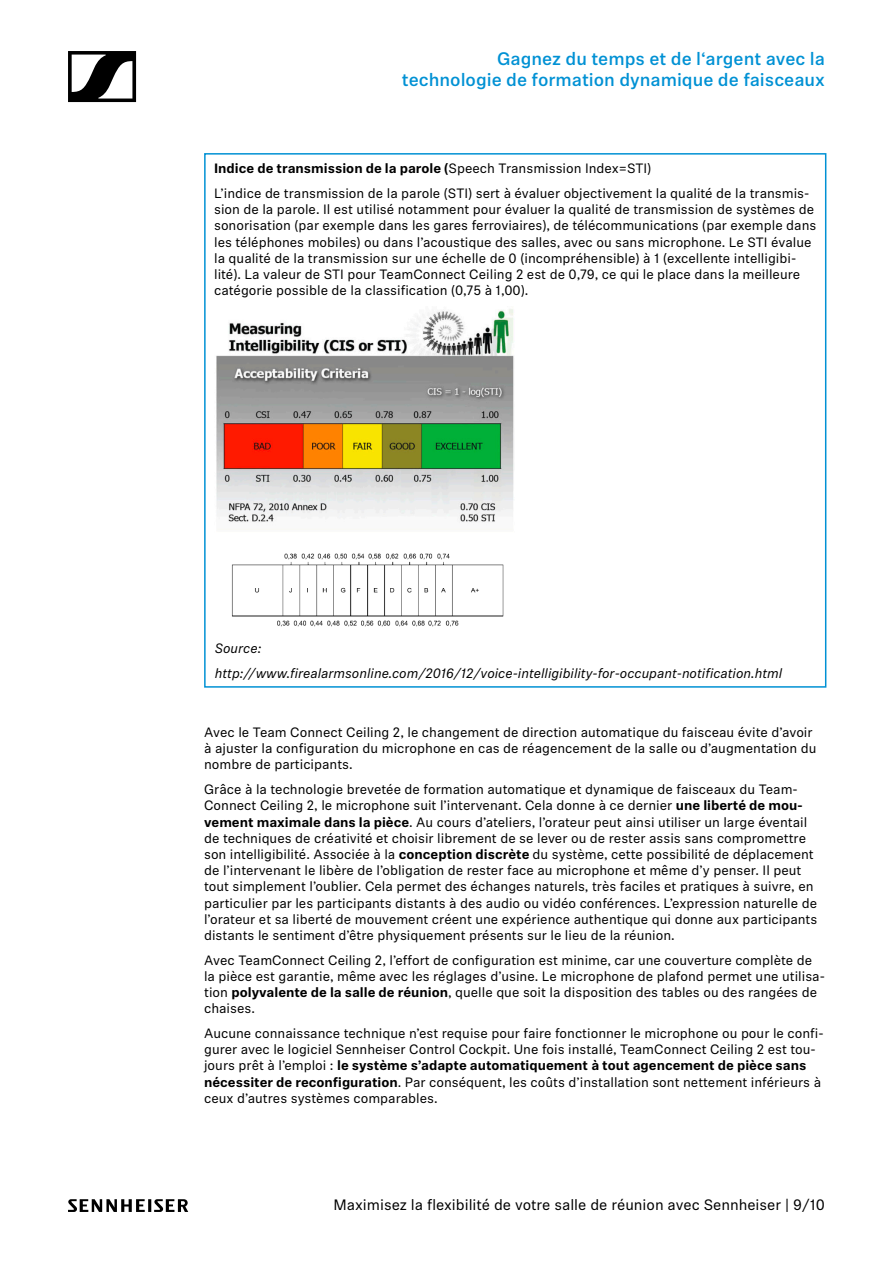
<style>
.page{position:relative;width:893px;height:1263px;background:#fff}
.page>*{position:absolute;margin:0;border:0;box-sizing:border-box;transform-origin:0 0}
.t1{font:500 18px/21.6px "Sennheiser Neue";color:#0091d4;text-align:right}
.t2{font:15px "Sennheiser Neue";color:#000}
.t3{font:13.5px/16.2px "Sennheiser Neue";color:#000}
.t4{font:italic 13.5px/24.8px "Sennheiser Neue";color:#000}
.s1{font-weight:700}
</style>
<div class="page">
<svg style="left:68px;top:51px;width:68px;height:51px"></svg>
<svg style="left:68px;top:1199px;width:120px;height:13px"></svg>
<img style="left:216px;top:309px;width:298px;height:214px">
<img style="left:231px;top:553px;width:273px;height:74px">
<div style="left:204px;top:153px;width:622px;height:535px;border:2px solid #0091d4"></div>
<h1 class="t1" style="left:402px;top:47px;width:424px">Gagnez du temps et de l‘argent avec la technologie de formation dynamique de faisceaux</h1>
<p class="t3" style="left:214px;top:155px;width:597px;line-height:24.8px"><span class="s1">Indice de transmission de la parole (</span>Speech Transmission Index=STI)<br>L’indice de transmission de la parole (STI) sert à évaluer objectivement la qualité de la transmis-</p>
<p class="t3" style="left:214px;top:201px;width:604px">sion de la parole. Il est utilisé notamment pour évaluer la qualité de transmission de systèmes de sonorisation (par exemple dans les gares ferroviaires), de télécommunications (par exemple dans les téléphones mobiles) ou dans l’acoustique des salles, avec ou sans microphone. Le STI évalue la qualité de la transmission sur une échelle de 0 (incompréhensible) à 1 (excellente intelligibi&shy;lité). La valeur de STI pour TeamConnect Ceiling 2 est de 0,79, ce qui le place dans la meilleure catégorie possible de la classification (0,75 à 1,00).</p>
<p class="t4" style="left:214px;top:635px;width:569px">Source: http://www.firealarmsonline.com/2016/12/voice-intelligibility-for-occupant-notification.html</p>
<p class="t3" style="left:204px;top:723px;width:614px">Avec le Team Connect Ceiling 2, le changement de direction automatique du faisceau évite d’avoir à ajuster la configuration du microphone en cas de réagencement de la salle ou d’augmentation du nombre de participants.</p>
<p class="t3" style="left:204px;top:781px;width:615px">Grâce à la technologie brevetée de formation automatique et dynamique de faisceaux du Team-Connect Ceiling 2, le microphone suit l’intervenant. Cela donne à ce dernier <span class="s1">une liberté de mou&shy;vement maximale dans la pièce</span>. Au cours d’ateliers, l’orateur peut ainsi utiliser un large éventail de techniques de créativité et choisir librement de se lever ou de rester assis sans compromettre son intelligibilité. Associée à la <span class="s1">conception discrète</span> du système, cette possibilité de déplacement de l’intervenant le libère de l’obligation de rester face au microphone et même d’y penser. Il peut tout simplement l’oublier. Cela permet des échanges naturels, très faciles et pratiques à suivre, en particulier par les participants distants à des audio ou vidéo conférences. L’expression naturelle de l’orateur et sa liberté de mouvement créent une expérience authentique qui donne aux participants distants le sentiment d’être physiquement présents sur le lieu de la réunion.</p>
<p class="t3" style="left:204px;top:951px;width:622px">Avec TeamConnect Ceiling 2, l’effort de configuration est minime, car une couverture complète de la pièce est garantie, même avec les réglages d’usine. Le microphone de plafond permet une utilisa&shy;tion <span class="s1">polyvalente de la salle de réunion</span>, quelle que soit la disposition des tables ou des rangées de chaises.</p>
<p class="t3" style="left:204px;top:1024px;width:621px">Aucune connaissance technique n’est requise pour faire fonctionner le microphone ou pour le confi&shy;gurer avec le logiciel Sennheiser Control Cockpit. Une fois installé, TeamConnect Ceiling 2 est tou&shy;jours prêt à l’emploi : <span class="s1">le système s’adapte automatiquement à tout agencement de pièce sans nécessiter de reconfiguration</span>. Par conséquent, les coûts d’installation sont nettement inférieurs à ceux d’autres systèmes comparables.</p>
<p class="t2" style="left:333px;top:1195px;width:493px">Maximisez la flexibilité de votre salle de réunion avec Sennheiser | 9/10</p>
</div>
